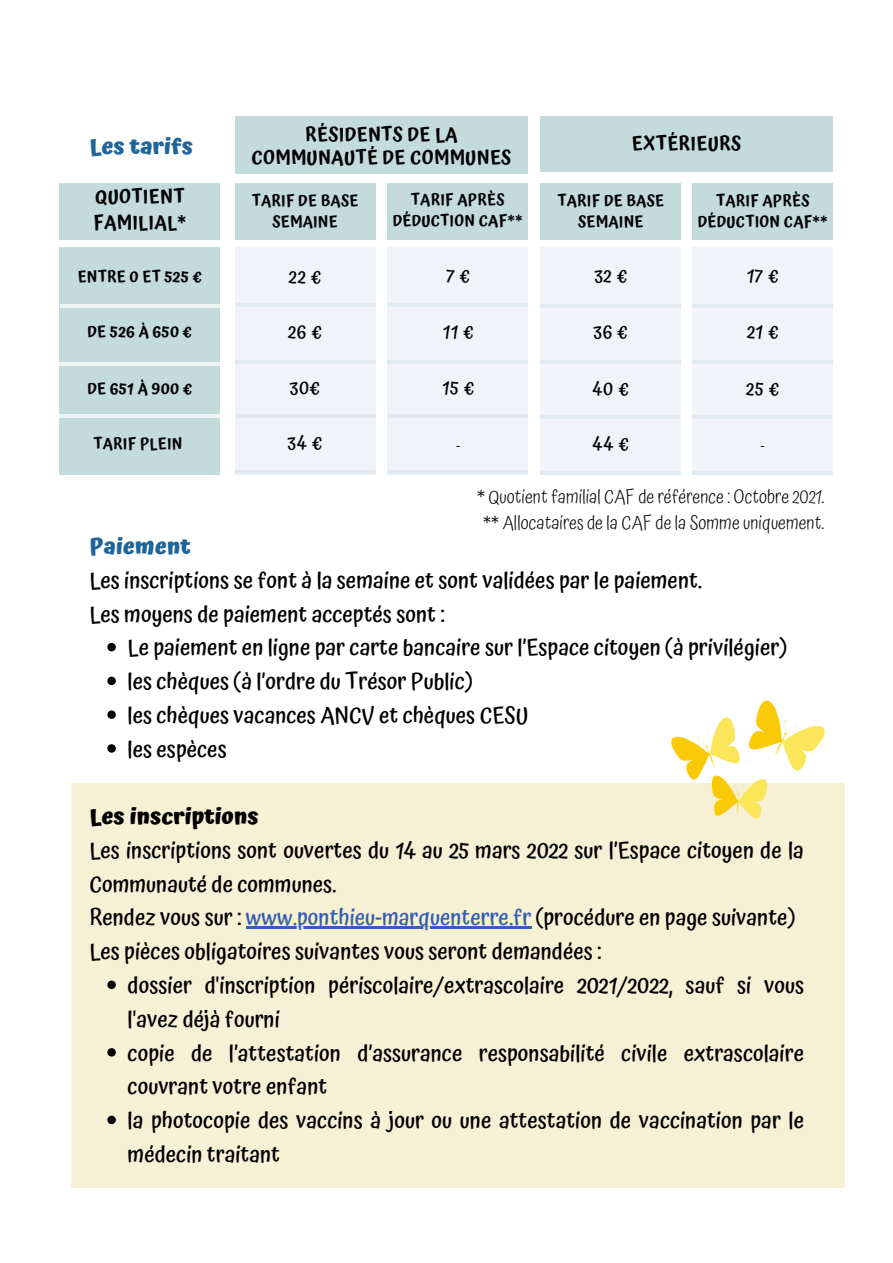
<style>
.page{position:relative;width:893px;height:1263px;background:#fff}
.page>*{position:absolute;margin:0;border:0;box-sizing:border-box;transform-origin:0 0}
.t1{font:500 22.5px/33.8px "Atma";color:#000}
.t2{font:700 22.5px "Atma";color:#1e659c}
.t3{font:700 22.5px "Atma";color:#000}
.t4{font:600 19.05px/22.5px "Atma";letter-spacing:.02em;color:#040304;text-align:center}
.t5{font:300 18.75px/25.9px "Atma";color:#000;text-align:center}
.t6{font:500 18.52px "Atma";letter-spacing:.05em;color:#000}
.t7{font:600 15.52px/20.9px "Atma";letter-spacing:.02em;color:#040304;text-align:center}
.t8{font:12.83px "Open Sans";color:#000}
.s1{color:#355fb5}
</style>
<div class="page">
<div style="left:71px;top:783px;width:773px;height:405px;background:#f6f0d4"></div>
<div style="left:692px;top:183px;width:141px;height:57px;background:#c4dbdb"></div>
<div style="left:692px;top:247px;width:141px;height:227px;background:#f0f4f8"></div>
<hr style="left:692px;top:304px;width:141px;height:3px;background:#1e659c">
<hr style="left:692px;top:361px;width:141px;height:3px;background:#1e659c">
<hr style="left:692px;top:415px;width:141px;height:3px;background:#1e659c">
<hr style="left:692px;top:471px;width:140px;height:4px;background:#e2eaf1">
<div style="left:388px;top:183px;width:140px;height:57px;background:#c4dbdb"></div>
<div style="left:388px;top:247px;width:140px;height:228px;background:#f0f4f8"></div>
<hr style="left:388px;top:303px;width:140px;height:4px;background:#e2eaf1">
<hr style="left:388px;top:360px;width:140px;height:4px;background:#e2eaf1">
<hr style="left:388px;top:415px;width:140px;height:3px;background:#1e659c">
<hr style="left:387px;top:471px;width:141px;height:3px;background:#1e659c">
<div style="left:540px;top:183px;width:140px;height:57px;background:#c4dbdb"></div>
<div style="left:540px;top:247px;width:140px;height:227px;background:#f0f4f8"></div>
<hr style="left:540px;top:304px;width:140px;height:3px;background:#1e659c">
<hr style="left:540px;top:361px;width:140px;height:3px;background:#1e659c">
<hr style="left:540px;top:415px;width:140px;height:3px;background:#1e659c">
<hr style="left:540px;top:471px;width:140px;height:4px;background:#e2eaf1">
<div style="left:235px;top:183px;width:140px;height:57px;background:#c4dbdb"></div>
<div style="left:235px;top:247px;width:140px;height:228px;background:#f0f4f8"></div>
<hr style="left:235px;top:303px;width:140px;height:4px;background:#e2eaf1">
<hr style="left:235px;top:360px;width:140px;height:4px;background:#e2eaf1">
<hr style="left:235px;top:415px;width:140px;height:3px;background:#1e659c">
<hr style="left:235px;top:471px;width:140px;height:3px;background:#1e659c">
<div style="left:60px;top:247px;width:160px;height:227px;background:#c4dbdb"></div>
<div style="left:235px;top:116px;width:293px;height:58px;background:#c4dbdb"></div>
<div style="left:540px;top:116px;width:293px;height:56px;background:#c4dbdb"></div>
<div style="left:60px;top:183px;width:160px;height:57px;background:#c4dbdb"></div>
<hr style="left:60px;top:304px;width:165px;height:3px;background:#fff">
<hr style="left:55px;top:362px;width:165px;height:3px;background:#fff">
<hr style="left:55px;top:415px;width:165px;height:3px;background:#fff">
<svg style="left:107px;top:643px;width:9px;height:8px"></svg>
<svg style="left:107px;top:677px;width:9px;height:8px"></svg>
<svg style="left:107px;top:710px;width:9px;height:9px"></svg>
<svg style="left:107px;top:744px;width:9px;height:9px"></svg>
<svg style="left:107px;top:980px;width:9px;height:9px"></svg>
<svg style="left:107px;top:1048px;width:9px;height:8px"></svg>
<svg style="left:107px;top:1116px;width:9px;height:8px"></svg>
<hr style="left:246px;top:926px;width:285px;height:3px;background:#355fb5">
<svg style="left:671px;top:700px;width:154px;height:119px"></svg>
<p class="t2" style="left:89px;top:133px;width:105px">Les tarifs</p>
<p class="t4" style="left:251px;top:123px;width:261px">RÉSIDENTS DE LA<br>COMMUNAUTÉ DE COMMUNES</p>
<p class="t4" style="left:632px;top:133px;width:111px">EXTÉRIEURS</p>
<p class="t4" style="left:93px;top:184px;width:95px;line-height:25.9px;text-align:left">QUOTIENT<br>FAMILIAL*</p>
<p class="t7" style="left:698px;top:190px;width:131px">TARIF APRÈS<br>DÉDUCTION CAF**</p>
<p class="t7" style="left:393px;top:189px;width:131px">TARIF APRÈS<br>DÉDUCTION CAF**</p>
<p class="t7" style="left:252px;top:190px;width:108px">TARIF DE BASE<br>SEMAINE</p>
<p class="t7" style="left:557px;top:190px;width:108px">TARIF DE BASE<br>SEMAINE</p>
<p class="t7" style="left:78px;top:267px;width:125px">ENTRE 0 ET 525 €</p>
<p class="t7" style="left:87px;top:322px;width:106px">DE 526 À 650 €</p>
<p class="t7" style="left:87px;top:378px;width:106px">DE 651 À 900 €</p>
<p class="t7" style="left:93px;top:433px;width:90px">TARIF PLEIN</p>
<p class="t6" style="left:289px;top:265px;width:34px">22 €</p>
<p class="t6" style="left:288px;top:321px;width:35px">26 €</p>
<p class="t6" style="left:290px;top:377px;width:32px">30€</p>
<p class="t6" style="left:287px;top:432px;width:36px">34 €</p>
<p class="t6" style="left:447px;top:265px;width:25px">7 €</p>
<p class="t6" style="left:594px;top:265px;width:34px">32 €</p>
<p class="t6" style="left:747px;top:265px;width:33px">17 €</p>
<p class="t6" style="left:443px;top:321px;width:32px">11 €</p>
<p class="t6" style="left:593px;top:321px;width:35px">36 €</p>
<p class="t6" style="left:747px;top:321px;width:33px">21 €</p>
<p class="t6" style="left:442px;top:377px;width:33px">15 €</p>
<p class="t8" style="left:456px;top:436px;width:6px">-</p>
<p class="t6" style="left:592px;top:378px;width:38px">40 €</p>
<p class="t6" style="left:592px;top:432px;width:38px">44 €</p>
<p class="t6" style="left:746px;top:378px;width:34px">25 €</p>
<p class="t8" style="left:760px;top:436px;width:6px">-</p>
<p class="t5" style="left:477px;top:483px;width:348px">* Quotient familial CAF de référence : Octobre 2021. ** Allocataires de la CAF de la Somme uniquement.</p>
<p class="t2" style="left:89px;top:533px;width:103px">Paiement</p>
<p class="t1" style="left:89px;top:563px;width:614px">Les inscriptions se font à la semaine et sont validées par le paiement.<br>Les moyens de paiement acceptés sont :</p>
<p class="t1" style="left:128px;top:631px;width:661px">Le paiement en ligne par carte bancaire sur l’Espace citoyen (à privilégier) les chèques (à l’ordre du Trésor Public)<br>les chèques vacances ANCV et chèques CESU<br>les espèces</p>
<p class="t3" style="left:89px;top:803px;width:171px">Les inscriptions</p>
<p class="t1" style="left:89px;top:833px;width:716px">Les inscriptions sont ouvertes du 14 au 25 mars 2022 sur l’Espace citoyen de la Communauté de communes.<br>Rendez vous sur : <span class="s1">www.ponthieu-marquenterre.fr</span> (procédure en page suivante)<br>Les pièces obligatoires suivantes vous seront demandées :</p>
<p class="t1" style="left:128px;top:968px;width:678px">dossier d'inscription périscolaire/extrascolaire 2021/2022, sauf si vous l'avez déjà fourni<br>copie de l’attestation d’assurance responsabilité civile extrascolaire couvrant votre enfant<br>la photocopie des vaccins à jour ou une attestation de vaccination par le médecin traitant</p>
</div>
